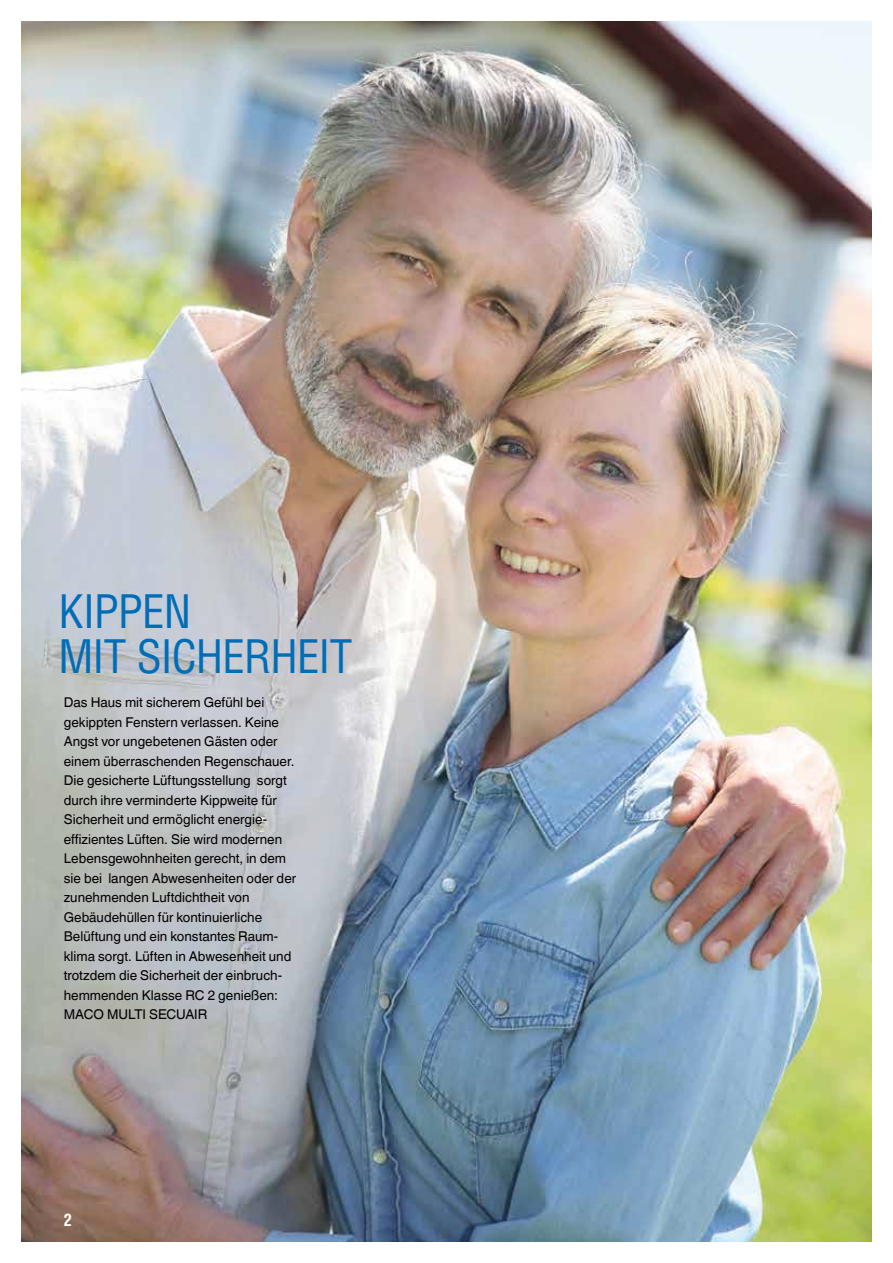
<style>
.page{position:relative;width:893px;height:1263px;background:#fff}
.page>*{position:absolute;margin:0;border:0;box-sizing:border-box;transform-origin:0 0}
.t1{font:condensed 45px/45px "MACO Helvetica";letter-spacing:-.02em;color:#006eb7}
.t2{font:700 condensed 16.5px "MACO Helvetica";color:#fff}
.t3{font:13.5px/19.5px "Helvetica Linotype";color:#000}
</style>
<div class="page">
<img style="left:21px;top:21px;width:851px;height:1221px">
<h1 class="t1" style="left:58px;top:588px;width:295px">KIPPEN<br>MIT SICHERHEIT</h1>
<p class="t3" style="left:64px;top:693px;width:234px">Das Haus mit sicherem Gefühl bei gekippten Fenstern verlassen. Keine Angst vor ungebetenen Gästen oder einem überraschenden Regenschauer.<br>Die gesicherte Lüftungsstellung sorgt durch ihre verminderte Kippweite für Sicherheit und ermöglicht energie&shy;effizientes Lüften. Sie wird modernen Lebensgewohnheiten gerecht, in dem sie bei langen Abwesenheiten oder der zunehmenden Luftdichtheit von Gebäudehüllen für kontinuierliche Belüftung und ein konstantes Raum&shy;klima sorgt. Lüften in Abwesenheit und trotzdem die Sicherheit der einbruch&shy;hemmenden Klasse RC 2 genießen:<br>MACO MULTI SECUAIR</p>
<p class="t2" style="left:64px;top:1209px;width:10px">2</p>
</div>
